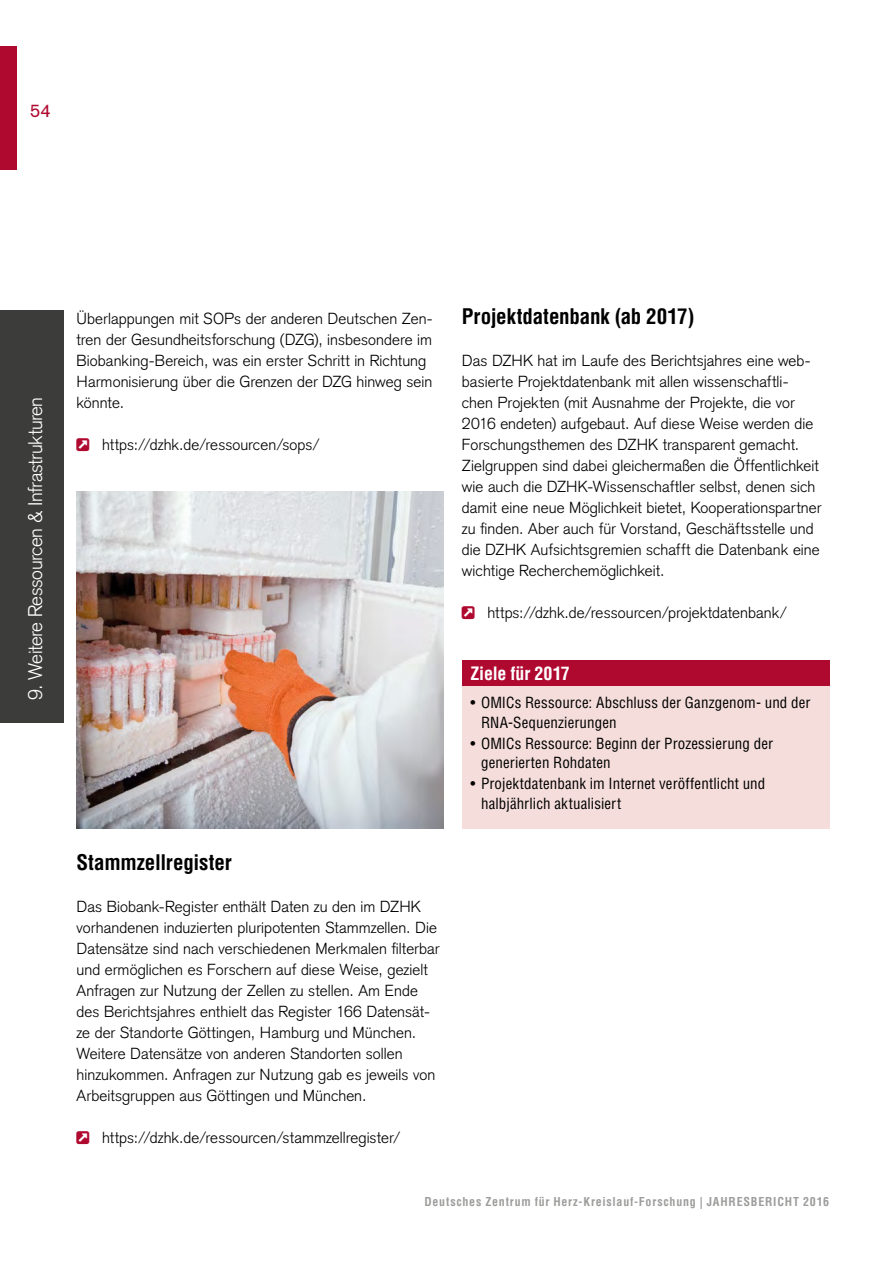
<style>
.page{position:relative;width:893px;height:1263px;background:#fff}
.page>*{position:absolute;margin:0;border:0;box-sizing:border-box;transform-origin:0 0}
.Headline_2{font:700 condensed 21px "Helvetica LT Std";letter-spacing:-.01em;color:#000}
.t1{font:300 19.5px "Akzidenz Grotesk";letter-spacing:-.025em;color:#fff}
.Kastenhead{font:700 condensed 18px "Helvetica LT Std";letter-spacing:-.01em;color:#fff}
.t2{font:18px "Akzidenz Grotesk";color:#b00930}
.Headline_2-2{font:300 15.75px/21px "Akzidenz Grotesk";letter-spacing:.005em;color:#000}
.FließDZHK{font:300 15.75px "Akzidenz Grotesk";letter-spacing:.005em;color:#000}
.Kastentext{font:condensed 15px/19.5px "Helvetica LT Std";letter-spacing:.01em;color:#000}
.t3{font:700 condensed 12px "Helvetica LT Std";letter-spacing:.065em;color:#9d9d9c}
</style>
<div class="page">
<div style="left:0;top:47px;width:17px;height:123px;background:#b00930"></div>
<div style="left:0;top:310px;width:64px;height:413px;background:#3c3c3b"></div>
<div style="left:462px;top:686px;width:367px;height:142px;background:#f4ddda"></div>
<div style="left:462px;top:660px;width:367px;height:26px;background:#b00930"></div>
<img style="left:77px;top:492px;width:367px;height:336px">
<p class="t2" style="left:30px;top:101px;width:22px">54</p>
<p class="t1" style="left:24px;top:700px;width:305px;rotate:-90deg">9. Weitere Ressourcen &amp; Infrastrukturen</p>
<p class="Headline_2-2" style="left:77px;top:308px;width:358px">Überlappungen mit SOPs der anderen Deutschen Zen&shy;tren der Gesundheitsforschung (DZG), insbesondere im Biobanking-Bereich, was ein erster Schritt in Richtung Harmonisierung über die Grenzen der DZG hinweg sein könnte.</p>
<p class="FließDZHK" style="left:102px;top:435px;width:219px">https://dzhk.de/ressourcen/sops/</p>
<p class="Headline_2" style="left:77px;top:849px;width:157px">Stammzellregister</p>
<p class="Headline_2-2" style="left:77px;top:896px;width:364px">Das Biobank-Register enthält Daten zu den im DZHK vorhandenen induzierten pluripotenten Stammzellen. Die Datensätze sind nach verschiedenen Merkmalen filterbar und ermöglichen es Forschern auf diese Weise, gezielt Anfragen zur Nutzung der Zellen zu stellen. Am Ende des Berichtsjahres enthielt das Register 166 Datensät&shy;ze der Standorte Göttingen, Hamburg und München.<br>Weitere Datensätze von anderen Standorten sollen hinzukommen. Anfragen zur Nutzung gab es jeweils von Arbeitsgruppen aus Göttingen und München.</p>
<p class="FließDZHK" style="left:102px;top:1128px;width:300px">https://dzhk.de/ressourcen/stammzellregister/</p>
<p class="Headline_2" style="left:462px;top:303px;width:234px">Projektdatenbank (ab 2017)</p>
<p class="Headline_2-2" style="left:462px;top:350px;width:361px">Das DZHK hat im Laufe des Berichtsjahres eine web&shy;basierte Projektdatenbank mit allen wissenschaftli&shy;chen Projekten (mit Ausnahme der Projekte, die vor 2016 endeten) aufgebaut. Auf diese Weise werden die Forschungsthemen des DZHK transparent gemacht.<br>Zielgruppen sind dabei gleichermaßen die Öffentlichkeit wie auch die DZHK-Wissenschaftler selbst, denen sich damit eine neue Möglichkeit bietet, Kooperationspartner zu finden. Aber auch für Vorstand, Geschäftsstelle und die DZHK Aufsichtsgremien schafft die Datenbank eine wichtige Recherchemöglichkeit.</p>
<p class="FließDZHK" style="left:487px;top:603px;width:301px">https://dzhk.de/ressourcen/projektdatenbank/</p>
<p class="Kastenhead" style="left:470px;top:663px;width:101px">Ziele für 2017</p>
<p class="Kastentext" style="left:481px;top:693px;width:331px;text-indent:-11px">• OMICs Ressource: Abschluss der Ganzgenom- und der<br>RNA-Sequenzierungen</p>
<p class="Kastentext" style="left:481px;top:733px;width:294px;text-indent:-11px">• OMICs Ressource: Beginn der Prozessierung der generierten Rohdaten</p>
<p class="Kastentext" style="left:481px;top:774px;width:286px;text-indent:-11px">• Projektdatenbank im Internet veröffentlicht und halbjährlich aktualisiert</p>
<p class="t3" style="left:424px;top:1194px;width:406px">Deutsches Zentrum für Herz-Kreislauf-Forschung | JAHRESBERICHT 2016</p>
</div>
